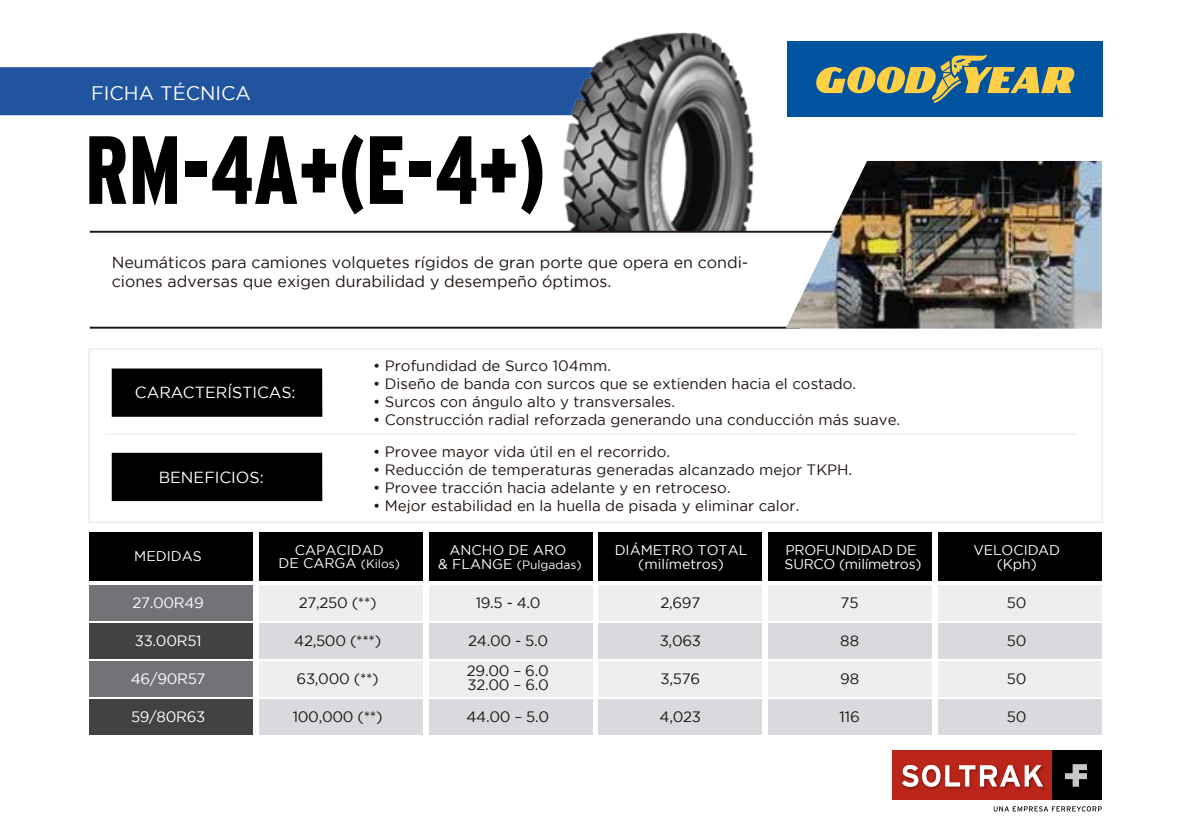
<style>
.page{position:relative;width:1191px;height:840px;background:#fff}
.page>*{position:absolute;margin:0;border:0;box-sizing:border-box;transform-origin:0 0}
.t1{font:900 condensed 96.4px "Interstate";color:#000;scale:.82 1}
.t2{font:19.4px "Gotham";color:#fff}
.t3{font:16px/19.2px "Gotham";color:#1f1410}
.t4{font:16px "Gotham";color:#fff}
.t5{font:15px/30px "Gotham";color:#1f1410}
.t6{font:15px "Gotham";letter-spacing:-.02em;color:#fff}
.t7{font:14px/14px "Gotham";color:#fff;text-align:center}
.t8{font:14px/14px "Gotham";letter-spacing:-.02em;color:#fff}
.t9{font:12px "Gotham";color:#fff}
.s1{font-size:12px}
.s2{font-size:14px}
</style>
<div class="page">
<div style="left:787px;top:41px;width:315px;height:76px;background:#00539f"></div>
<svg style="left:816px;top:54px;width:259px;height:49px"></svg>
<div style="left:892px;top:749px;width:160px;height:50px;background:#bb251a"></div>
<div style="left:1052px;top:749px;width:49px;height:50px;background:#000"></div>
<svg style="left:1065px;top:764px;width:22px;height:22px"></svg>
<img style="left:902px;top:766px;width:143px;height:24px">
<svg style="left:902px;top:764px;width:141px;height:22px"></svg>
<svg style="left:993px;top:806px;width:108px;height:5px"></svg>
<div style="left:0;top:67px;width:557px;height:48px;background:#21549f"></div>
<div style="left:88px;top:348px;width:1014px;height:174px;border:2px solid #edeef0"></div>
<div style="left:112px;top:452px;width:210px;height:49px;background:#000"></div>
<div style="left:112px;top:368px;width:210px;height:48px;background:#000"></div>
<img style="left:557px;top:32px;width:204px;height:199px">
<hr style="left:90px;top:231px;width:742px;height:1px;background:#1f1410">
<hr style="left:90px;top:326px;width:709px;height:2px;background:#1f1410">
<img style="left:785px;top:161px;width:317px;height:167px">
<hr style="left:105px;top:433px;width:972px;height:1px;background:#edeef0">
<div style="left:89px;top:584px;width:163px;height:36px;background:#737277"></div>
<div style="left:89px;top:622px;width:163px;height:36px;background:#434141"></div>
<div style="left:89px;top:660px;width:163px;height:36px;background:#737277"></div>
<div style="left:89px;top:698px;width:163px;height:36px;background:#434141"></div>
<div style="left:89px;top:532px;width:164px;height:48px;background:#000"></div>
<div style="left:259px;top:584px;width:163px;height:36px;background:#edeef0"></div>
<div style="left:259px;top:622px;width:163px;height:36px;background:#d8dade"></div>
<div style="left:259px;top:660px;width:163px;height:36px;background:#edeef0"></div>
<div style="left:259px;top:698px;width:163px;height:36px;background:#d8dade"></div>
<div style="left:259px;top:532px;width:163px;height:48px;background:#000"></div>
<div style="left:429px;top:584px;width:163px;height:36px;background:#edeef0"></div>
<div style="left:429px;top:622px;width:163px;height:36px;background:#d8dade"></div>
<div style="left:429px;top:660px;width:163px;height:36px;background:#edeef0"></div>
<div style="left:429px;top:698px;width:163px;height:36px;background:#d8dade"></div>
<div style="left:429px;top:532px;width:163px;height:48px;background:#000"></div>
<div style="left:599px;top:584px;width:163px;height:36px;background:#edeef0"></div>
<div style="left:599px;top:622px;width:163px;height:36px;background:#d8dade"></div>
<div style="left:599px;top:660px;width:163px;height:36px;background:#edeef0"></div>
<div style="left:599px;top:698px;width:163px;height:36px;background:#d8dade"></div>
<div style="left:598px;top:532px;width:164px;height:48px;background:#000"></div>
<div style="left:768px;top:584px;width:164px;height:36px;background:#edeef0"></div>
<div style="left:768px;top:622px;width:164px;height:36px;background:#d8dade"></div>
<div style="left:768px;top:660px;width:164px;height:36px;background:#edeef0"></div>
<div style="left:768px;top:698px;width:164px;height:36px;background:#d8dade"></div>
<div style="left:768px;top:532px;width:164px;height:48px;background:#000"></div>
<div style="left:938px;top:584px;width:163px;height:36px;background:#edeef0"></div>
<div style="left:938px;top:622px;width:163px;height:36px;background:#d8dade"></div>
<div style="left:938px;top:660px;width:163px;height:36px;background:#edeef0"></div>
<div style="left:938px;top:698px;width:163px;height:36px;background:#d8dade"></div>
<div style="left:938px;top:532px;width:164px;height:48px;background:#000"></div>
<p class="t2" style="left:91px;top:83px;width:161px">FICHA TÉCNICA</p>
<h1 class="t1" style="left:85px;top:116px;width:563px">RM-4A+(E-4+)</h1>
<p class="t3" style="left:112px;top:252px;width:638px">Neumáticos para camiones volquetes rígidos de gran porte que opera en condi&shy;ciones adversas que exigen durabilidad y desempeño óptimos.</p>
<p class="t4" style="left:135px;top:383px;width:162px">CARACTERÍSTICAS:</p>
<p class="t4" style="left:159px;top:468px;width:107px">BENEFICIOS:</p>
<p class="t5" style="left:373px;top:350px;width:239px">• Profundidad de Surco 104mm.</p>
<p class="t5" style="left:373px;top:368px;width:484px">• Diseño de banda con surcos que se extienden hacia el costado.</p>
<p class="t5" style="left:373px;top:386px;width:303px">• Surcos con ángulo alto y transversales.</p>
<p class="t5" style="left:373px;top:404px;width:528px">• Construcción radial reforzada generando una conducción más suave.</p>
<p class="t5" style="left:373px;top:436px;width:298px">• Provee mayor vida útil en el recorrido.</p>
<p class="t5" style="left:373px;top:454px;width:480px">• Reducción de temperaturas generadas alcanzado mejor TKPH.</p>
<p class="t5" style="left:373px;top:472px;width:359px">• Provee tracción hacia adelante y en retroceso.</p>
<p class="t5" style="left:373px;top:490px;width:427px">• Mejor estabilidad en la huella de pisada y eliminar calor.</p>
<p class="t7" style="left:614px;top:542px;width:134px">DIÁMETRO TOTAL (milímetros)</p>
<p class="t7" style="left:134px;top:548px;width:69px">MEDIDAS</p>
<p class="t7" style="left:278px;top:543px;width:123px;line-height:13px">CAPACIDAD<br>DE CARGA <span class="s1">(Kilos)</span></p>
<p class="t8" style="left:784px;top:542px;width:138px">PROFUNDIDAD DE<br>SURCO (milímetros)</p>
<p class="t7" style="left:973px;top:542px;width:88px">VELOCIDAD (Kph)</p>
<p class="t5" style="left:1006px;top:587px;width:21px">50</p>
<p class="t5" style="left:1006px;top:625px;width:21px">50</p>
<p class="t5" style="left:1006px;top:663px;width:21px">50</p>
<p class="t5" style="left:1006px;top:701px;width:21px">50</p>
<p class="t7" style="left:449px;top:542px;width:118px">ANCHO DE ARO</p>
<p class="t9" style="left:438px;top:557px;width:145px"><span class="s2">&amp; FLANGE</span> (Pulgadas)</p>
<p class="t5" style="left:299px;top:587px;width:79px">27,250 (**)</p>
<p class="t5" style="left:294px;top:625px;width:88px">42,500 (***)</p>
<p class="t5" style="left:297px;top:662px;width:84px">63,000 (**)</p>
<p class="t5" style="left:293px;top:700px;width:91px">100,000 (**)</p>
<p class="t6" style="left:132px;top:593px;width:73px">27.00R49</p>
<p class="t6" style="left:135px;top:631px;width:68px">33.00R51</p>
<p class="t6" style="left:131px;top:669px;width:76px">46/90R57</p>
<p class="t6" style="left:131px;top:707px;width:76px">59/80R63</p>
<p class="t5" style="left:476px;top:587px;width:66px">19.5 - 4.0</p>
<p class="t5" style="left:467px;top:625px;width:83px">24.00 - 5.0<br>29.00 – 6.0</p>
<p class="t5" style="left:466px;top:668px;width:84px;line-height:32px">32.00 – 6.0<br>44.00 – 5.0</p>
<p class="t5" style="left:660px;top:587px;width:41px">2,697</p>
<p class="t5" style="left:659px;top:625px;width:43px">3,063</p>
<p class="t5" style="left:660px;top:663px;width:41px">3,576</p>
<p class="t5" style="left:659px;top:701px;width:43px">4,023</p>
<p class="t5" style="left:840px;top:587px;width:20px">75</p>
<p class="t5" style="left:840px;top:625px;width:20px">88</p>
<p class="t5" style="left:840px;top:663px;width:21px">98</p>
<p class="t5" style="left:839px;top:701px;width:22px">116</p>
</div>
